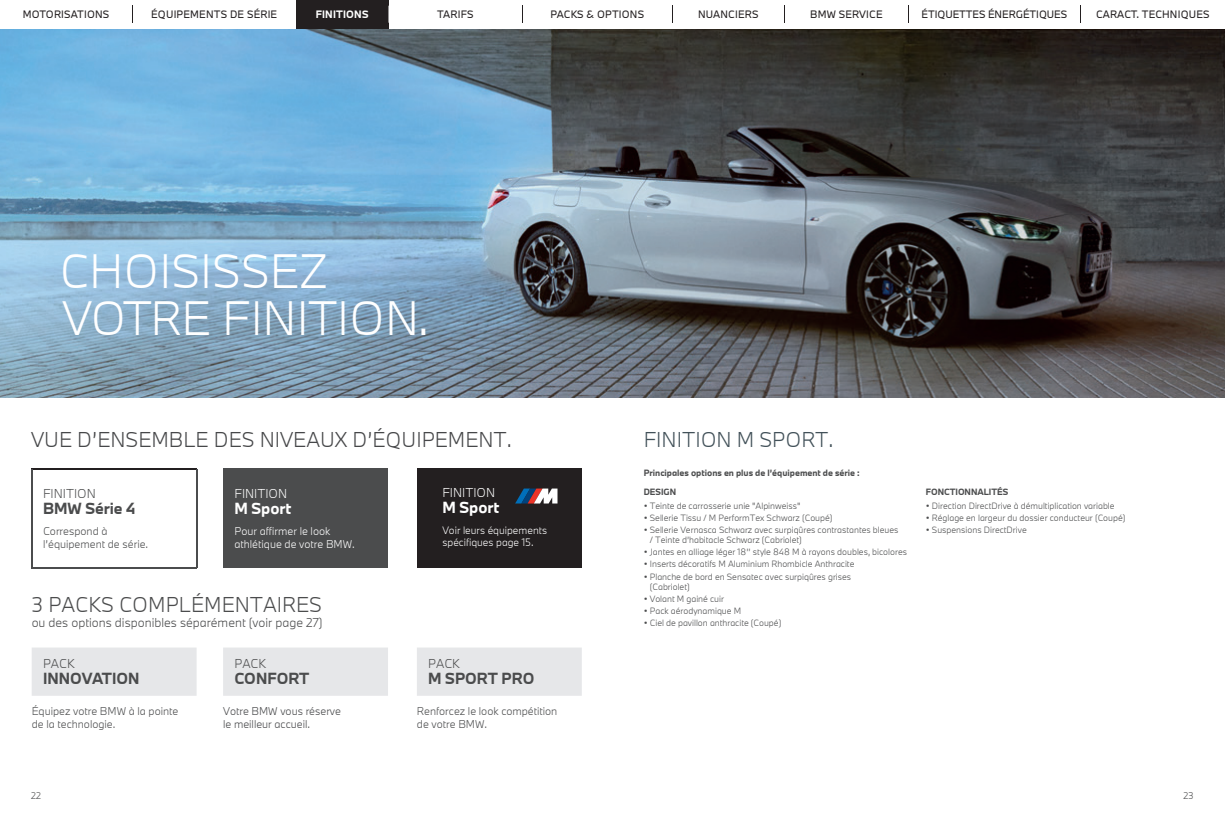
<style>
.page{position:relative;width:1225px;height:823px;background:#fff}
.page>*{position:absolute;margin:0;border:0;box-sizing:border-box;transform-origin:0 0}
.t1{font:300 45px/47px "BMW Type Next Latin TT";color:#fff}
.t2{font:300 20px "BMW Type Next Latin TT";color:#464749}
.t3{font:300 20px "BMW Type Next Latin TT";color:#4b4c4d}
.t4{font:300 20px "BMW Type Next Latin TT";color:#425159}
.t5{font:700 15px "BMW Type Next Latin TT";color:#4b4c4d}
.t6{font:700 15px "BMW Type Next Latin TT";color:#fff}
.t7{font:300 12px "BMW Type Next Latin TT";color:#4b4c4d}
.t8{font:300 12px "BMW Type Next Latin TT";color:#fff}
.t9{font:300 10.5px/13px "BMW Type Next Latin TT";color:#4b4c4d}
.t10{font:300 10.5px/13px "BMW Type Next Latin TT";color:#fff}
.t11{font:300 10.5px/13px "BMW Type Next Latin TT";color:#464749}
.t12{font:10px "BMW Type Next Latin TT";letter-spacing:.02em;color:#231f20}
.t13{font:300 10px/12px "BMW Type Next Latin TT";color:#fff}
.t14{font:10px "BMW Type Next Latin TT";color:#231f20}
.t15{font:700 10px "BMW Type Next Latin TT";letter-spacing:.02em;color:#fff}
.t16{font:300 9px "BMW Type Next Latin TT";color:#4b4c4d}
.t17{font:300 8.5px/10px "BMW Type Next Latin TT";color:#4b4c4d}
.t18{font:700 8.5px/18.5px "BMW Type Next Latin TT";color:#4b4c4d}
</style>
<div class="page">
<img style="left:0;top:28px;width:1225px;height:369px">
<div style="left:296px;top:0;width:92px;height:28px;background:#231f20"></div>
<svg style="left:132px;top:6px;width:949px;height:17px"></svg>
<div style="left:223px;top:468px;width:165px;height:99px;background:#4b4c4d"></div>
<div style="left:417px;top:468px;width:165px;height:99px;background:#231f20"></div>
<svg style="left:32px;top:647px;width:550px;height:48px;background:#e8e9eb"></svg>
<hr style="left:31px;top:468px;width:166px;height:1px;background:#231f20">
<hr style="left:31px;top:469px;width:1px;height:98px;background:#4b4c4d">
<hr style="left:196px;top:469px;width:1px;height:98px;background:#4b4c4d">
<hr style="left:31px;top:567px;width:166px;height:1px;background:#4b4c4d">
<svg style="left:515px;top:488px;width:42px;height:15px"></svg>
<p class="t12" style="left:23px;top:7px;width:88px">MOTORISATIONS</p>
<p class="t12" style="left:151px;top:7px;width:127px">ÉQUIPEMENTS DE SÉRIE</p>
<p class="t15" style="left:316px;top:7px;width:54px">FINITIONS</p>
<p class="t12" style="left:437px;top:7px;width:38px">TARIFS</p>
<p class="t12" style="left:550px;top:7px;width:95px">PACKS &amp; OPTIONS</p>
<p class="t12" style="left:698px;top:7px;width:62px">NUANCIERS</p>
<p class="t12" style="left:810px;top:7px;width:74px">BMW SERVICE</p>
<p class="t14" style="left:921px;top:7px;width:147px">ÉTIQUETTES ÉNERGÉTIQUES</p>
<p class="t12" style="left:1096px;top:7px;width:115px">CARACT. TECHNIQUES</p>
<h1 class="t1" style="left:60px;top:246px;width:371px">CHOISISSEZ<br>VOTRE FINITION.</h1>
<h2 class="t2" style="left:31px;top:425px;width:482px">VUE D’ENSEMBLE DES NIVEAUX D’ÉQUIPEMENT.</h2>
<h3 class="t7" style="left:43px;top:484px;width:54px">FINITION</h3>
<h3 class="t5" style="left:43px;top:497px;width:94px">BMW Série 4</h3>
<p class="t9" style="left:43px;top:524px;width:107px">Correspond à l’équipement de série.</p>
<h3 class="t8" style="left:442px;top:484px;width:54px">FINITION</h3>
<h3 class="t6" style="left:442px;top:497px;width:58px">M Sport</h3>
<p class="t13" style="left:442px;top:523px;width:106px">Voir leurs équipements spécifiques page 15.</p>
<h3 class="t8" style="left:234px;top:484px;width:54px">FINITION</h3>
<h3 class="t6" style="left:234px;top:497px;width:58px">M Sport</h3>
<p class="t10" style="left:234px;top:524px;width:122px">Pour affirmer le look athlétique de votre BMW.</p>
<h2 class="t3" style="left:32px;top:590px;width:292px">3 PACKS COMPLÉMENTAIRES</h2>
<h3 class="t7" style="left:32px;top:614px;width:292px">ou des options disponibles séparément (voir page 27)</h3>
<h3 class="t7" style="left:43px;top:655px;width:33px">PACK</h3>
<h3 class="t5" style="left:43px;top:667px;width:98px">INNOVATION</h3>
<h3 class="t7" style="left:234px;top:655px;width:33px">PACK</h3>
<h3 class="t5" style="left:234px;top:667px;width:76px">CONFORT</h3>
<h3 class="t7" style="left:428px;top:655px;width:33px">PACK</h3>
<h3 class="t5" style="left:428px;top:667px;width:108px">M SPORT PRO</h3>
<p class="t9" style="left:32px;top:704px;width:148px">Équipez votre BMW à la pointe de la technologie.</p>
<p class="t11" style="left:223px;top:704px;width:119px">Votre BMW vous réserve le meilleur accueil.</p>
<p class="t9" style="left:417px;top:704px;width:142px">Renforcez le look compétition de votre BMW.</p>
<h2 class="t4" style="left:643px;top:425px;width:191px">FINITION M SPORT.</h2>
<p class="t18" style="left:643px;top:463px;width:218px">Principales options en plus de l’équipement de série :<br>DESIGN</p>
<p class="t17" style="left:643px;top:500px;width:158px">• Teinte de carrosserie unie "Alpinweiss"</p>
<p class="t17" style="left:643px;top:512px;width:190px">• Sellerie Tissu / M PerformTex Schwarz (Coupé)</p>
<p class="t17" style="left:650px;top:524px;width:250px;text-indent:-6px">• Sellerie Vernasca Schwarz avec surpiqûres contrastantes bleues / Teinte d’habitacle Schwarz (Cabriolet)</p>
<p class="t17" style="left:643px;top:546px;width:265px">• Jantes en alliage léger 18’’ style 848 M à rayons doubles, bicolores</p>
<p class="t17" style="left:643px;top:559px;width:212px">• Inserts décoratifs M Aluminium Rhombicle Anthracite</p>
<p class="t17" style="left:650px;top:571px;width:203px;text-indent:-6px">• Planche de bord en Sensatec avec surpiqûres grises (Cabriolet)</p>
<p class="t17" style="left:643px;top:593px;width:82px">• Volant M gainé cuir</p>
<p class="t17" style="left:643px;top:605px;width:99px">• Pack aérodynamique M</p>
<p class="t17" style="left:643px;top:617px;width:139px">• Ciel de pavillon anthracite (Coupé)</p>
<p class="t18" style="left:926px;top:482px;width:84px">FONCTIONNALITÉS</p>
<p class="t17" style="left:926px;top:500px;width:190px">• Direction DirectDrive à démultiplication variable</p>
<p class="t17" style="left:926px;top:512px;width:201px">• Réglage en largeur du dossier conducteur (Coupé)</p>
<p class="t17" style="left:926px;top:524px;width:102px">• Suspensions DirectDrive</p>
<p class="t16" style="left:31px;top:788px;width:11px">22</p>
<p class="t16" style="left:1183px;top:788px;width:12px">23</p>
</div>
